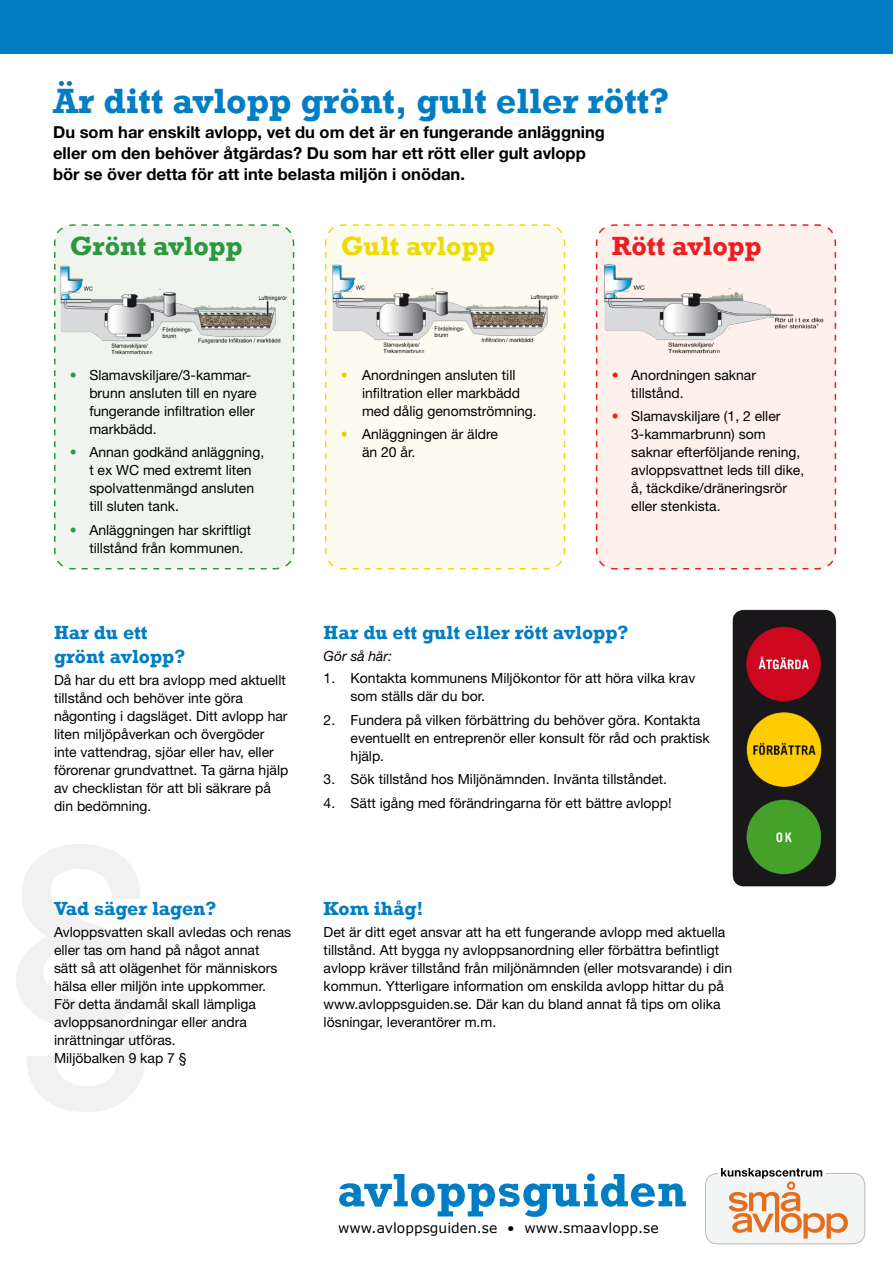
<style>
.page{position:relative;width:893px;height:1263px;background:#fff}
.page>*{position:absolute;margin:0;border:0;box-sizing:border-box;transform-origin:0 0}
.t1{font:310.05px "Rockwell";color:#f1f1f2}
.t2{font:700 36px "Rockwell";color:#007dc3}
.t3{font:700 27px "Rockwell";color:#2c973e}
.t4{font:700 27px "Rockwell";color:#eedc00}
.t5{font:700 27px "Rockwell";color:#ed1d24}
.t6{font:700 19.5px/23.7px "Rockwell";color:#007dc3}
.t7{font:700 16.5px/21px "Helvetica Neue LT Std";color:#000}
.t8{font:13.95px/18px "Helvetica Neue LT Std";color:#000}
.t9{font:13.95px "Verdana";color:#000}
.t10{font:italic 13.95px "Helvetica Neue LT Std";color:#000}
.s1{color:#2c973e}
.s2{color:#e3d200}
.s3{color:#ed1d24}
</style>
<div class="page">
<svg style="left:339px;top:1173px;width:347px;height:44px"></svg>
<div style="left:705px;top:1173px;width:160px;height:71px;background:#f3f4f4;border-radius:12px"></div>
<div style="left:705px;top:1173px;width:160px;height:71px;border:1px solid #b6b8ba;border-radius:12px"></div>
<hr style="left:718px;top:1173px;width:108px;height:3px;background:#fff">
<svg style="left:721px;top:1168px;width:127px;height:70px"></svg>
<div style="left:54px;top:224px;width:241px;height:346px;background:#eff5ee"></div>
<img style="left:54px;top:249px;width:241px;height:107px">
<div style="left:324px;top:224px;width:242px;height:346px;background:#fdfbf0"></div>
<div style="left:595px;top:224px;width:242px;height:346px;background:#fef1eb"></div>
<img style="left:326px;top:249px;width:240px;height:107px">
<img style="left:596px;top:249px;width:241px;height:107px">
<div style="left:0;top:0;width:893px;height:53px;background:#007dc3"></div>
<img style="left:732px;top:609px;width:105px;height:278px">
<h2 class="t2" style="left:53px;top:79px;width:618px">Är ditt avlopp grönt, gult eller rött?</h2>
<p class="t7" style="left:53px;top:121px;width:553px">Du som har enskilt avlopp, vet du om det är en fungerande anläggning eller om den behöver åtgärdas? Du som har ett rött eller gult avlopp bör se över detta för att inte belasta miljön i onödan.</p>
<h3 class="t3" style="left:70px;top:230px;width:174px">Grönt avlopp</h3>
<h3 class="t4" style="left:341px;top:230px;width:156px">Gult avlopp</h3>
<h3 class="t5" style="left:612px;top:230px;width:151px">Rött avlopp</h3>
<p class="t8" style="left:89px;top:366px;width:169px;text-indent:-20px"><span class="s1">•</span> Slamavskiljare/3-kammar&shy;brunn ansluten till en nyare fungerande infiltration eller markbädd.</p>
<p class="t8" style="left:89px;top:443px;width:176px;text-indent:-20px"><span class="s1">•</span> Annan godkänd anläggning, t ex WC med extremt liten spolvattenmängd ansluten till sluten tank.</p>
<p class="t8" style="left:89px;top:520px;width:163px;text-indent:-20px"><span class="s1">•</span> Anläggningen har skriftligt tillstånd från kommunen.</p>
<h3 class="t6" style="left:54px;top:620px;width:133px">Har du ett grönt avlopp?</h3>
<p class="t8" style="left:54px;top:671px;width:236px">Då har du ett bra avlopp med aktuellt tillstånd och behöver inte göra någonting i dagsläget. Ditt avlopp har liten miljöpåverkan och övergöder inte vattendrag, sjöar eller hav, eller förorenar grundvattnet. Ta gärna hjälp av checklistan för att bli säkrare på din bedömning.</p>
<h1 class="t1" style="left:9px;top:775px;width:150px">§</h1>
<h3 class="t6" style="left:54px;top:896px;width:164px">Vad säger lagen?</h3>
<p class="t8" style="left:54px;top:923px;width:239px">Avloppsvatten skall avledas och renas eller tas om hand på något annat<br>sätt så att olägenhet för människors hälsa eller miljön inte uppkommer.<br>För detta ändamål skall lämpliga avloppsanordningar eller andra inrättningar utföras.<br>Miljöbalken 9 kap 7 §</p>
<p class="t8" style="left:362px;top:366px;width:176px;text-indent:-21px"><span class="s2">•</span> Anordningen ansluten till infiltration eller markbädd med dålig genomströmning.</p>
<p class="t8" style="left:362px;top:425px;width:137px;text-indent:-21px"><span class="s2">•</span> Anläggningen är äldre än 20 år.</p>
<p class="t8" style="left:631px;top:366px;width:126px;text-indent:-20px"><span class="s3">•</span> Anordningen saknar tillstånd.</p>
<p class="t8" style="left:631px;top:407px;width:175px;text-indent:-20px"><span class="s3">•</span> Slamavskiljare (1, 2 eller<br>3-kammarbrunn) som saknar efterföljande rening, avloppsvattnet leds till dike, å, täckdike/dräneringsrör eller stenkista.</p>
<h3 class="t6" style="left:324px;top:620px;width:306px">Har du ett gult eller rött avlopp?</h3>
<p class="t10" style="left:324px;top:648px;width:70px">Gör så här:</p>
<p class="t8" style="left:351px;top:669px;width:346px;text-indent:-27px">1. Kontakta kommunens Miljökontor för att höra vilka krav som ställs där du bor.</p>
<p class="t8" style="left:351px;top:711px;width:361px;text-indent:-27px">2. Fundera på vilken förbättring du behöver göra. Kontakta eventuellt en entreprenör eller konsult för råd och praktisk hjälp.</p>
<p class="t8" style="left:324px;top:770px;width:345px">3. Sök tillstånd hos Miljönämnden. Invänta tillståndet.</p>
<p class="t8" style="left:324px;top:793px;width:350px">4. Sätt igång med förändringarna för ett bättre avlopp!</p>
<h3 class="t6" style="left:324px;top:896px;width:101px">Kom ihåg!</h3>
<p class="t8" style="left:324px;top:923px;width:410px">Det är ditt eget ansvar att ha ett fungerande avlopp med aktuella tillstånd. Att bygga ny avloppsanordning eller förbättra befintligt avlopp kräver tillstånd från miljönämnden (eller motsvarande) i din kommun. Ytterligare information om enskilda avlopp hittar du på www.avloppsguiden.se. Där kan du bland annat få tips om olika lösningar, leverantörer m.m.</p>
<p class="t9" style="left:338px;top:1219px;width:322px">www.avloppsguiden.se • www.smaavlopp.se</p>
</div>
